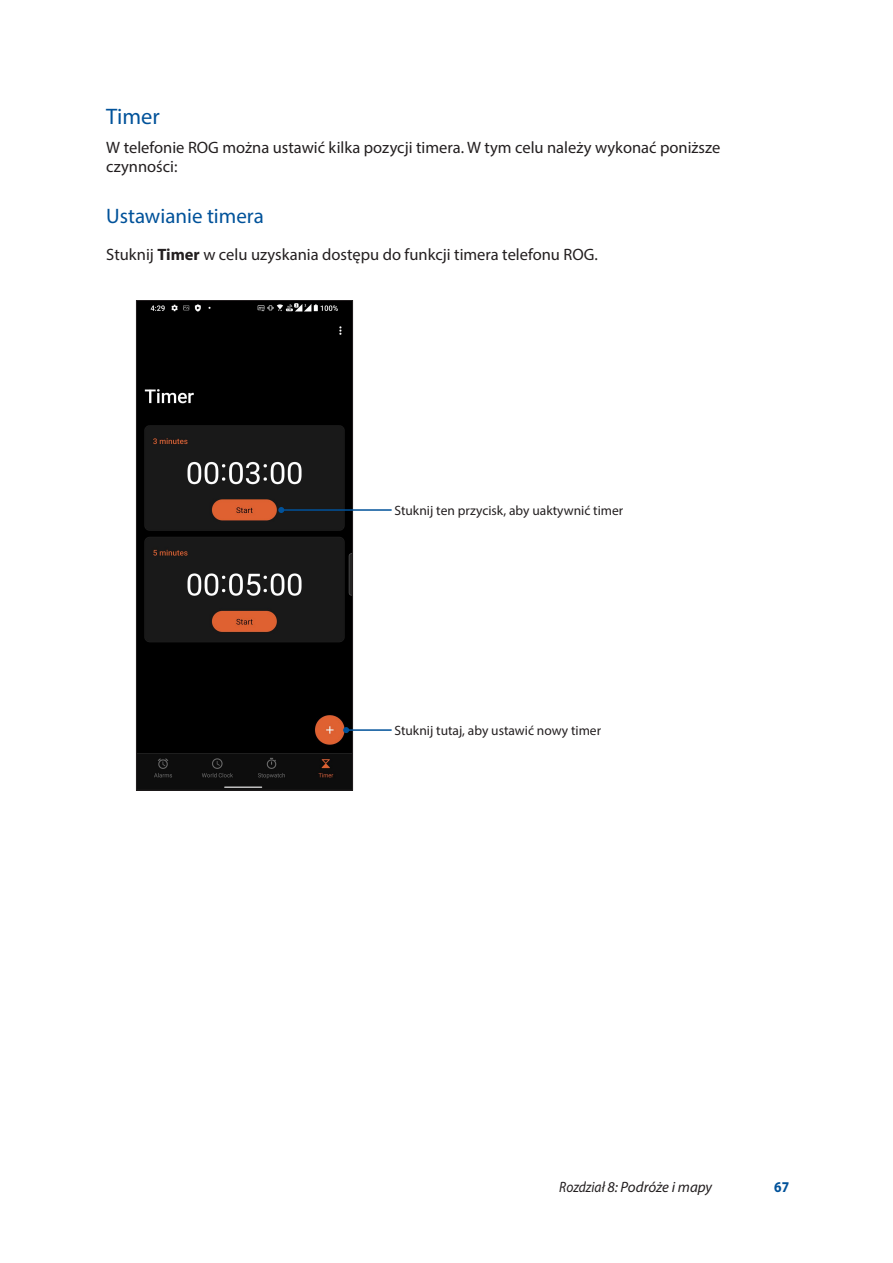
<style>
.page{position:relative;width:893px;height:1263px;background:#fff}
.page>*{position:absolute;margin:0;border:0;box-sizing:border-box;transform-origin:0 0}
.t1{font:22.5px "Myriad Pro";color:#01529a}
.t2{font:21px "Myriad Pro";color:#01529a}
.t3{font:16.5px/19.8px "Myriad Pro";color:#231f20}
.t4{font:italic 15px "Myriad Pro";color:#231f20;scale:.9 1}
.t5{font:700 15px "Myriad Pro";color:#01529a;scale:.9 1}
.t6{font:13.5px "Myriad Pro";color:#231f20}
.s1{font-weight:700}
</style>
<div class="page">
<img style="left:138px;top:302px;width:213px;height:486px">
<div style="left:136px;top:300px;width:217px;height:490px;border:1px solid #231f20"></div>
<hr style="left:346px;top:729px;width:46px;height:2px;background:#01529a">
<svg style="left:343px;top:727px;width:6px;height:6px"></svg>
<hr style="left:281px;top:509px;width:111px;height:2px;background:#01529a">
<svg style="left:278px;top:507px;width:6px;height:6px"></svg>
<h1 class="t1" style="left:106px;top:103px;width:55px">Timer</h1>
<p class="t3" style="left:106px;top:137px;width:615px">W telefonie ROG można ustawić kilka pozycji timera. W tym celu należy wykonać poniższe czynności:</p>
<p class="t2" style="left:106px;top:203px;width:159px">Ustawianie timera</p>
<p class="t3" style="left:106px;top:244px;width:493px">Stuknij <span class="s1">Timer</span> w celu uzyskania dostępu do funkcji timera telefonu ROG.</p>
<p class="t6" style="left:394px;top:502px;width:230px">Stuknij ten przycisk, aby uaktywnić timer</p>
<p class="t6" style="left:394px;top:722px;width:208px">Stuknij tutaj, aby ustawić nowy timer</p>
<p class="t4" style="left:559px;top:1178px;width:171px">Rozdział 8: Podróże i mapy</p>
<p class="t5" style="left:774px;top:1177px;width:18px">67</p>
</div>
